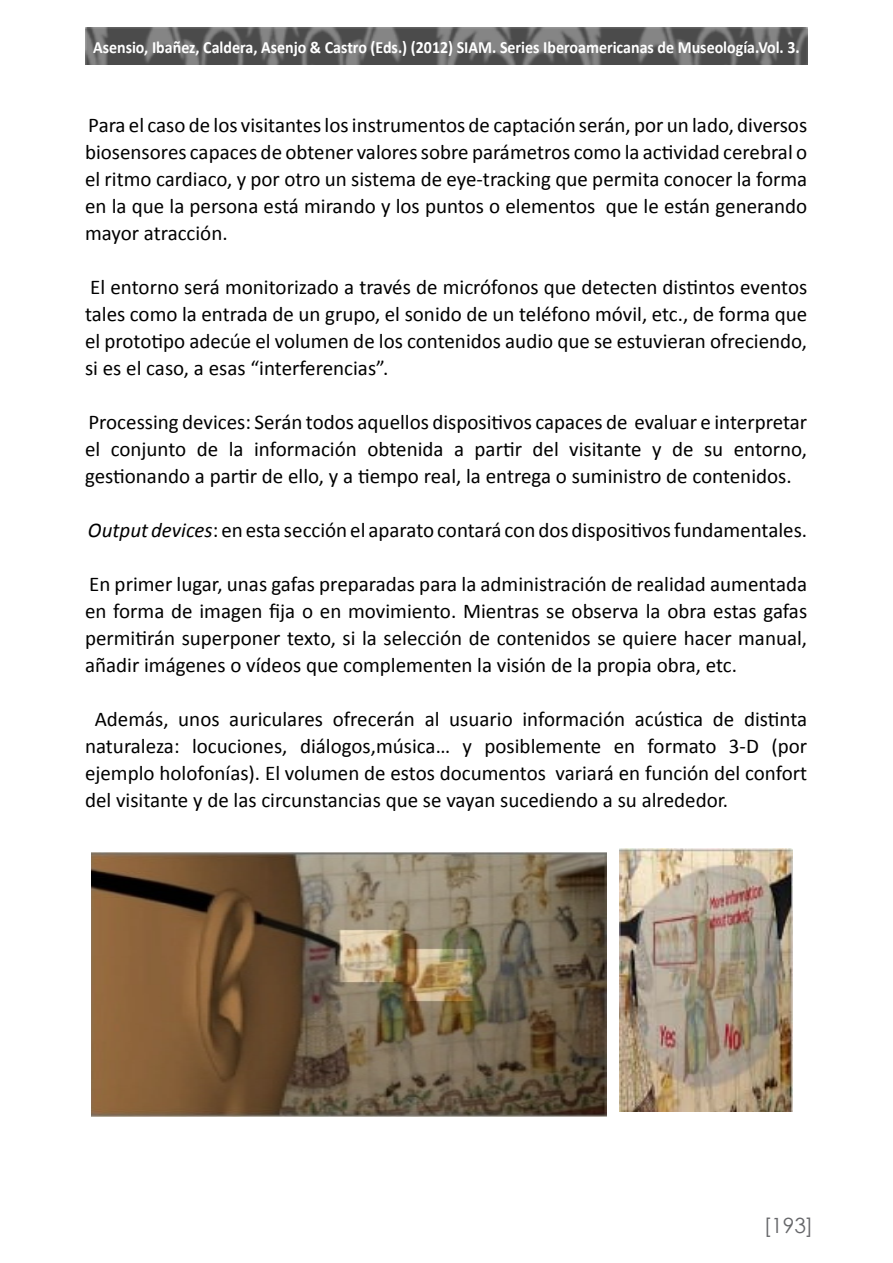
<style>
.page{position:relative;width:893px;height:1263px;background:#fff}
.page>*{position:absolute;margin:0;border:0;box-sizing:border-box;transform-origin:0 0}
.t1{font:21px/27px "Calibri";color:#000;text-align:justify}
.t2{font:21px "Century Gothic";color:#66676a}
.t3{font:700 17.1px "Calibri";color:#fff;scale:.93 1}
.s1{font-style:italic}
</style>
<div class="page">
<img style="left:86px;top:27px;width:721px;height:38px">
<img style="left:619px;top:849px;width:173px;height:263px">
<img style="left:91px;top:852px;width:515px;height:264px">
<p class="t3" style="left:93px;top:36px;width:761px">Asensio, Ibañez, Caldera, Asenjo &amp; Castro (Eds.) (2012) SIAM. Series Iberoamericanas de Museología.Vol. 3.</p>
<p class="t1" style="left:85px;top:111px;width:724px">Para el caso de los visitantes los instrumentos de captación serán, por un lado, diversos biosensores capaces de obtener valores sobre parámetros como la actividad cerebral o el ritmo cardiaco, y por otro un sistema de eye-tracking que permita conocer la forma en la que la persona está mirando y los puntos o elementos que le están generando mayor atracción.</p>
<p class="t1" style="left:85px;top:273px;width:724px">El entorno será monitorizado a través de micrófonos que detecten distintos eventos tales como la entrada de un grupo, el sonido de un teléfono móvil, etc., de forma que el prototipo adecúe el volumen de los contenidos audio que se estuvieran ofreciendo, si es el caso, a esas “interferencias”.</p>
<p class="t1" style="left:85px;top:408px;width:724px">Processing devices: Serán todos aquellos dispositivos capaces de evaluar e interpretar el conjunto de la información obtenida a partir del visitante y de su entorno, gestionando a partir de ello, y a tiempo real, la entrega o suministro de contenidos.</p>
<p class="t1" style="left:88px;top:516px;width:721px"><span class="s1">Output devices</span>: en esta sección el aparato contará con dos dispositivos fundamentales.</p>
<p class="t1" style="left:85px;top:570px;width:724px">En primer lugar, unas gafas preparadas para la administración de realidad aumentada en forma de imagen fija o en movimiento. Mientras se observa la obra estas gafas permitirán superponer texto, si la selección de contenidos se quiere hacer manual, añadir imágenes o vídeos que complementen la visión de la propia obra, etc.</p>
<p class="t1" style="left:85px;top:705px;width:724px;text-indent:10px">Además, unos auriculares ofrecerán al usuario información acústica de distinta naturaleza: locuciones, diálogos,música… y posiblemente en formato 3-D (por ejemplo holofonías). El volumen de estos documentos variará en función del confort del visitante y de las circunstancias que se vayan sucediendo a su alrededor.</p>
<p class="t2" style="left:764px;top:1211px;width:51px">[193]</p>
</div>
